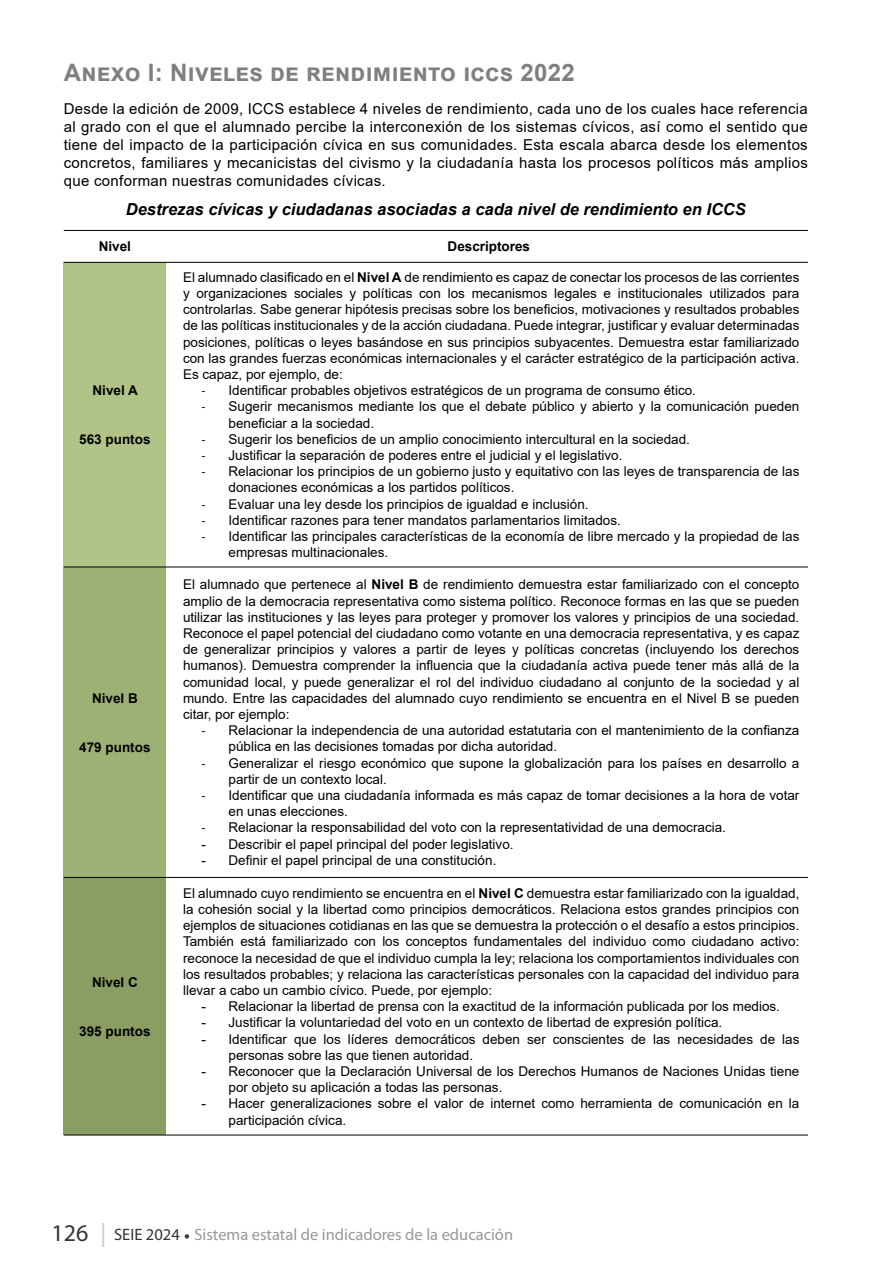
<style>
.page{position:relative;width:893px;height:1263px;background:#fff}
.page>*{position:absolute;margin:0;border:0;box-sizing:border-box;transform-origin:0 0}
.t1{font:700 24px "Arial";letter-spacing:.01em;color:#7f7f7f}
.t2{font:italic 700 16.5px "Arial";color:#000}
.t3{font:16.5px "Myriad Pro";color:#989898}
.t4{font:15px/18px "Arial";letter-spacing:.02em;color:#000;text-align:justify}
.t5{font:13.5px/16.2px "Arial";color:#000}
.t6{font:700 13.5px "Arial";color:#000}
.s1{font-weight:700}
.s2{font-family:"Calibri"}
.s3{font-size:24px;color:#343434}
.s4{font-size:24px;color:#c7c8ca}
.s5{color:#343434}
.s6{font-family:"Minion Pro";color:#343434}
</style>
<div class="page">
<svg style="left:64px;top:261px;width:744px;height:1px"></svg>
<div style="left:64px;top:262px;width:102px;height:305px;background:#b1c488"></div>
<div style="left:64px;top:567px;width:102px;height:310px;background:#9eb175"></div>
<div style="left:64px;top:877px;width:102px;height:258px;background:#8a9d62"></div>
<hr style="left:64px;top:230px;width:102px;height:1px;background:#000">
<hr style="left:166px;top:230px;width:642px;height:1px;background:#000">
<hr style="left:64px;top:262px;width:102px;height:1px;background:#000">
<hr style="left:166px;top:262px;width:642px;height:1px;background:#000">
<hr style="left:64px;top:567px;width:102px;height:1px;background:#000">
<hr style="left:166px;top:567px;width:642px;height:1px;background:#000">
<hr style="left:166px;top:877px;width:642px;height:1px;background:#000">
<hr style="left:166px;top:1135px;width:642px;height:1px;background:#000">
<hr style="left:64px;top:1135px;width:102px;height:1px;background:#000">
<hr style="left:64px;top:877px;width:102px;height:1px;background:#000">
<h1 class="t1" style="left:64px;top:56px;width:513px">Anexo I: Niveles de rendimiento iccs 2022</h1>
<p class="t4" style="left:64px;top:100px;width:746px">Desde la edición de 2009, ICCS establece 4 niveles de rendimiento, cada uno de los cuales hace referencia al grado con el que el alumnado percibe la interconexión de los sistemas cívicos, así como el sentido que tiene del impacto de la participación cívica en sus comunidades. Esta escala abarca desde los elementos concretos, familiares y mecanicistas del civismo y la ciudadanía hasta los procesos políticos más amplios que conforman nuestras comunidades cívicas.</p>
<p class="t2" style="left:126px;top:198px;width:621px">Destrezas cívicas y ciudadanas asociadas a cada nivel de rendimiento en ICCS</p>
<p class="t6" style="left:99px;top:237px;width:34px">Nivel</p>
<p class="t6" style="left:448px;top:237px;width:84px">Descriptores</p>
<p class="t6" style="left:93px;top:381px;width:47px">Nivel A</p>
<p class="t6" style="left:79px;top:430px;width:73px">563 puntos</p>
<p class="t6" style="left:92px;top:688px;width:47px">Nivel B</p>
<p class="t6" style="left:79px;top:737px;width:73px">479 puntos</p>
<p class="t6" style="left:92px;top:972px;width:47px">Nivel C</p>
<p class="t6" style="left:79px;top:1021px;width:73px">395 puntos</p>
<p class="t5" style="left:183px;top:269px;width:618px;text-align:justify">El alumnado clasificado en el <span class="s1">Nivel A</span> de rendimiento es capaz de conectar los procesos de las corrientes y organizaciones sociales y políticas con los mecanismos legales e institucionales utilizados para controlarlas. Sabe generar hipótesis precisas sobre los beneficios, motivaciones y resultados probables de las políticas institucionales y de la acción ciudadana. Puede integrar, justificar y evaluar determinadas posiciones, políticas o leyes basándose en sus principios subyacentes. Demuestra estar familiarizado con las grandes fuerzas económicas internacionales y el carácter estratégico de la participación activa.<br>Es capaz, por ejemplo, de:</p>
<p class="t5" style="left:202px;top:382px;width:496px"><span class="s2">-</span> Identificar probables objetivos estratégicos de un programa de consumo ético.</p>
<p class="t5" style="left:229px;top:399px;width:572px;text-indent:-27px"><span class="s2">-</span> Sugerir mecanismos mediante los que el debate público y abierto y la comunicación pueden beneficiar a la sociedad.</p>
<p class="t5" style="left:202px;top:431px;width:490px"><span class="s2">-</span> Sugerir los beneficios de un amplio conocimiento intercultural en la sociedad.</p>
<p class="t5" style="left:202px;top:447px;width:422px"><span class="s2">-</span> Justificar la separación de poderes entre el judicial y el legislativo.</p>
<p class="t5" style="left:229px;top:463px;width:572px;text-indent:-27px"><span class="s2">-</span> Relacionar los principios de un gobierno justo y equitativo con las leyes de transparencia de las donaciones económicas a los partidos políticos.</p>
<p class="t5" style="left:202px;top:496px;width:389px"><span class="s2">-</span> Evaluar una ley desde los principios de igualdad e inclusión.</p>
<p class="t5" style="left:202px;top:512px;width:421px"><span class="s2">-</span> Identificar razones para tener mandatos parlamentarios limitados.</p>
<p class="t5" style="left:229px;top:528px;width:572px;text-indent:-27px"><span class="s2">-</span> Identificar las principales características de la economía de libre mercado y la propiedad de las empresas multinacionales.</p>
<p class="t5" style="left:183px;top:576px;width:618px;text-align:justify">El alumnado que pertenece al <span class="s1">Nivel B</span> de rendimiento demuestra estar familiarizado con el concepto amplio de la democracia representativa como sistema político. Reconoce formas en las que se pueden utilizar las instituciones y las leyes para proteger y promover los valores y principios de una sociedad.<br>Reconoce el papel potencial del ciudadano como votante en una democracia representativa, y es capaz de generalizar principios y valores a partir de leyes y políticas concretas (incluyendo los derechos humanos). Demuestra comprender la influencia que la ciudadanía activa puede tener más allá de la comunidad local, y puede generalizar el rol del individuo ciudadano al conjunto de la sociedad y al mundo. Entre las capacidades del alumnado cuyo rendimiento se encuentra en el Nivel B se pueden citar, por ejemplo:</p>
<p class="t5" style="left:229px;top:722px;width:572px;text-indent:-27px"><span class="s2">-</span> Relacionar la independencia de una autoridad estatutaria con el mantenimiento de la confianza pública en las decisiones tomadas por dicha autoridad.</p>
<p class="t5" style="left:229px;top:755px;width:572px;text-indent:-27px"><span class="s2">-</span> Generalizar el riesgo económico que supone la globalización para los países en desarrollo a partir de un contexto local.</p>
<p class="t5" style="left:229px;top:787px;width:572px;text-indent:-27px"><span class="s2">-</span> Identificar que una ciudadanía informada es más capaz de tomar decisiones a la hora de votar en unas elecciones.</p>
<p class="t5" style="left:202px;top:819px;width:526px"><span class="s2">-</span> Relacionar la responsabilidad del voto con la representatividad de una democracia.</p>
<p class="t5" style="left:202px;top:836px;width:314px">- Describir el papel principal del poder legislativo.</p>
<p class="t5" style="left:202px;top:852px;width:296px">- Definir el papel principal de una constitución.</p>
<p class="t5" style="left:183px;top:885px;width:618px;text-align:justify">El alumnado cuyo rendimiento se encuentra en el <span class="s1">Nivel C</span> demuestra estar familiarizado con la igualdad, la cohesión social y la libertad como principios democráticos. Relaciona estos grandes principios con ejemplos de situaciones cotidianas en las que se demuestra la protección o el desafío a estos principios.<br>También está familiarizado con los conceptos fundamentales del individuo como ciudadano activo: reconoce la necesidad de que el individuo cumpla la ley; relaciona los comportamientos individuales con los resultados probables; y relaciona las características personales con la capacidad del individuo para llevar a cabo un cambio cívico. Puede, por ejemplo:</p>
<p class="t5" style="left:202px;top:998px;width:580px">- Relacionar la libertad de prensa con la exactitud de la información publicada por los medios.</p>
<p class="t5" style="left:202px;top:1014px;width:522px">- Justificar la voluntariedad del voto en un contexto de libertad de expresión política.</p>
<p class="t5" style="left:229px;top:1030px;width:572px;text-indent:-27px">- Identificar que los líderes democráticos deben ser conscientes de las necesidades de las personas sobre las que tienen autoridad.</p>
<p class="t5" style="left:229px;top:1063px;width:572px;text-indent:-27px">- Reconocer que la Declaración Universal de los Derechos Humanos de Naciones Unidas tiene por objeto su aplicación a todas las personas.</p>
<p class="t5" style="left:229px;top:1095px;width:572px;text-indent:-27px">- Hacer generalizaciones sobre el valor de internet como herramienta de comunicación en la participación cívica.</p>
<p class="t3" style="left:52px;top:1224px;width:463px"><span class="s3">126</span> <span class="s4">|</span> <span class="s5">SEIE 2024</span> <span class="s6">•</span> Sistema estatal de indicadores de la educación</p>
</div>
